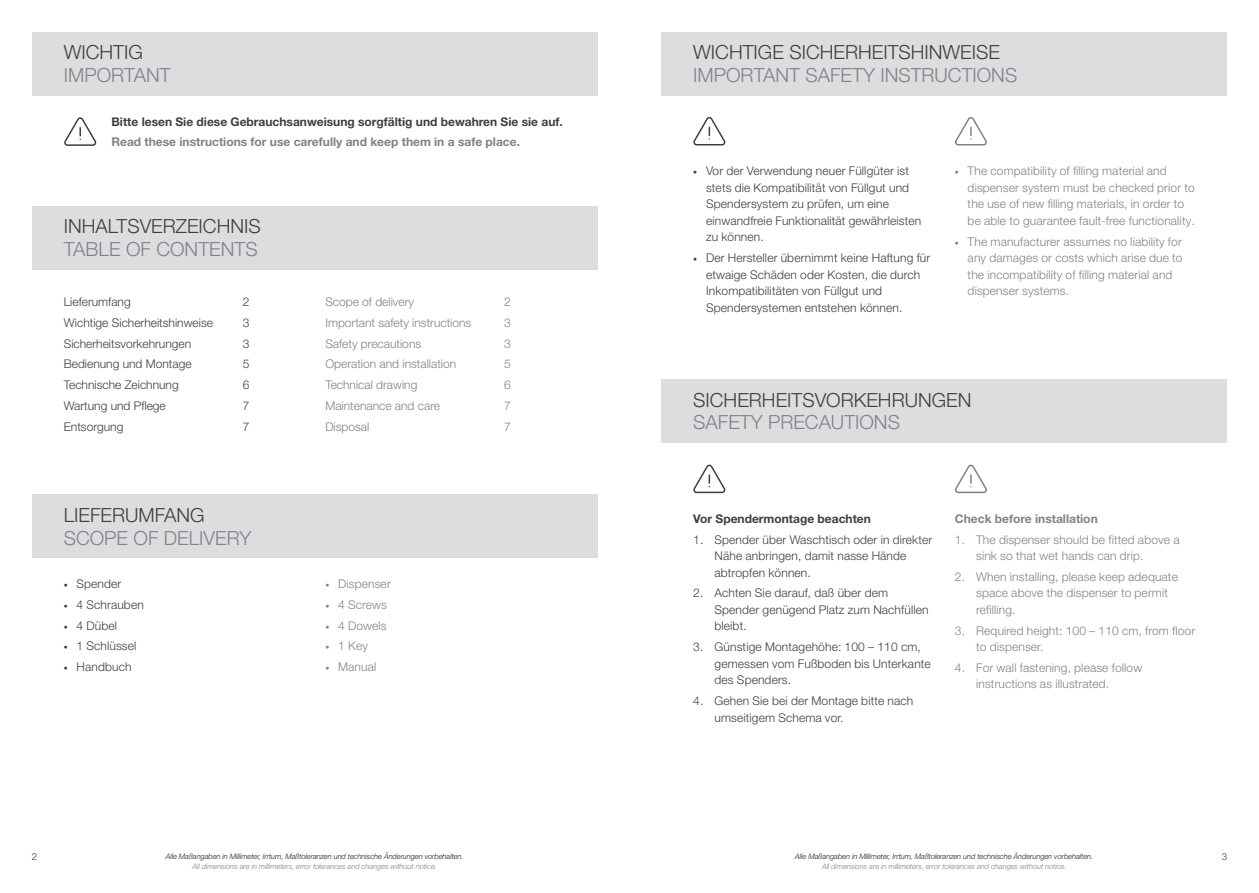
<style>
.page{position:relative;width:1259px;height:893px;background:#fff}
.page>*{position:absolute;margin:0;border:0;box-sizing:border-box;transform-origin:0 0}
.t1{font:300 19.5px "Helvetica Neue LT Pro";color:#3e3e3f}
.t2{font:300 19.5px "Helvetica Neue LT Pro";color:#808285}
.t3{font:300 12px/16.5px "Helvetica Neue LT Pro";letter-spacing:.01em;color:#3e3e3f}
.t4{font:300 12px/16.5px "Helvetica Neue LT Pro";letter-spacing:.01em;color:#808285}
.t5{font:700 12px "Helvetica Neue LT Pro";color:#3e3e3f}
.t6{font:700 12px "Helvetica Neue LT Pro";color:#808285}
.t7{font:300 9.75px "Helvetica Neue LT Pro";color:#3e3e3f}
.t8{font:italic 300 7.5px "Helvetica Neue LT Pro";letter-spacing:-.01em;color:#231f20}
.t9{font:italic 300 7.5px "Helvetica Neue LT Pro";letter-spacing:-.01em;color:#808285}
.s1{font-weight:900}
</style>
<div class="page">
<div style="left:32px;top:32px;width:565px;height:64px;background:#dcdddf"></div>
<div style="left:32px;top:206px;width:565px;height:64px;background:#dcdddf"></div>
<svg style="left:64px;top:117px;width:32px;height:29px"></svg>
<div style="left:32px;top:494px;width:565px;height:64px;background:#dcdddf"></div>
<div style="left:661px;top:32px;width:566px;height:64px;background:#dcdddf"></div>
<svg style="left:693px;top:117px;width:32px;height:29px"></svg>
<svg style="left:955px;top:117px;width:32px;height:29px"></svg>
<svg style="left:693px;top:464px;width:32px;height:30px"></svg>
<svg style="left:955px;top:464px;width:32px;height:30px"></svg>
<div style="left:661px;top:379px;width:566px;height:64px;background:#dcdddf"></div>
<h1 class="t1" style="left:64px;top:41px;width:81px">WICHTIG</h1>
<h1 class="t2" style="left:64px;top:63px;width:108px">IMPORTANT</h1>
<p class="t5" style="left:111px;top:114px;width:453px">Bitte lesen Sie diese Gebrauchsanweisung sorgfältig und bewahren Sie sie auf.</p>
<p class="t6" style="left:111px;top:134px;width:410px">Read these instructions for use carefully and keep them in a safe place.</p>
<h1 class="t1" style="left:64px;top:215px;width:198px">INHALTSVERZEICHNIS</h1>
<h1 class="t2" style="left:64px;top:237px;width:195px">TABLE OF CONTENTS</h1>
<p class="t3" style="left:64px;top:293px;width:68px">Lieferumfang</p>
<p class="t3" style="left:243px;top:293px;width:8px">2</p>
<p class="t3" style="left:64px;top:314px;width:151px">Wichtige Sicherheitshinweise</p>
<p class="t3" style="left:243px;top:314px;width:8px">3</p>
<p class="t3" style="left:64px;top:335px;width:129px">Sicherheitsvorkehrungen</p>
<p class="t3" style="left:243px;top:335px;width:8px">3</p>
<p class="t3" style="left:64px;top:356px;width:129px">Bedienung und Montage</p>
<p class="t3" style="left:243px;top:356px;width:8px">5</p>
<p class="t3" style="left:64px;top:376px;width:116px">Technische Zeichnung</p>
<p class="t3" style="left:243px;top:376px;width:8px">6</p>
<p class="t3" style="left:64px;top:397px;width:104px">Wartung und Pflege</p>
<p class="t3" style="left:243px;top:397px;width:8px">7</p>
<p class="t3" style="left:64px;top:418px;width:61px">Entsorgung</p>
<p class="t3" style="left:243px;top:418px;width:8px">7</p>
<p class="t4" style="left:325px;top:293px;width:90px">Scope of delivery</p>
<p class="t4" style="left:504px;top:293px;width:8px">2</p>
<p class="t4" style="left:325px;top:314px;width:147px">Important safety instructions</p>
<p class="t4" style="left:504px;top:314px;width:8px">3</p>
<p class="t4" style="left:325px;top:335px;width:97px">Safety precautions</p>
<p class="t4" style="left:504px;top:335px;width:8px">3</p>
<p class="t4" style="left:325px;top:356px;width:132px">Operation and installation</p>
<p class="t4" style="left:504px;top:356px;width:8px">5</p>
<p class="t4" style="left:325px;top:376px;width:94px">Technical drawing</p>
<p class="t4" style="left:504px;top:376px;width:8px">6</p>
<p class="t4" style="left:325px;top:397px;width:116px">Maintenance and care</p>
<p class="t4" style="left:504px;top:397px;width:8px">7</p>
<p class="t4" style="left:325px;top:418px;width:45px">Disposal</p>
<p class="t4" style="left:504px;top:418px;width:8px">7</p>
<h1 class="t1" style="left:64px;top:503px;width:142px">LIEFERUMFANG</h1>
<h1 class="t2" style="left:64px;top:526px;width:189px">SCOPE OF DELIVERY</h1>
<p class="t3" style="left:64px;top:573px;width:81px;line-height:20.7px"><span class="s1">∙</span> Spender<br><span class="s1">∙</span> 4 Schrauben <span class="s1">∙</span> 4 Dübel<br><span class="s1">∙</span> 1 Schlüssel<br><span class="s1">∙</span> Handbuch</p>
<p class="t4" style="left:325px;top:573px;width:67px;line-height:20.7px"><span class="s1">∙</span> Dispenser <span class="s1">∙</span> 4 Screws <span class="s1">∙</span> 4 Dowels <span class="s1">∙</span> 1 Key<br><span class="s1">∙</span> Manual</p>
<h1 class="t1" style="left:693px;top:41px;width:308px">WICHTIGE SICHERHEITSHINWEISE</h1>
<h1 class="t2" style="left:693px;top:63px;width:325px">IMPORTANT SAFETY INSTRUCTIONS</h1>
<p class="t3" style="left:706px;top:163px;width:217px;text-indent:-13px"><span class="s1">∙</span> Vor der Verwendung neuer Füllgüter ist stets die Kompatibilität von Füllgut und Spendersystem zu prüfen, um eine einwandfreie Funktionalität gewährleisten zu können.</p>
<p class="t3" style="left:706px;top:249px;width:226px;text-indent:-13px"><span class="s1">∙</span> Der Hersteller übernimmt keine Haftung für etwaige Schäden oder Kosten, die durch Inkompatibilitäten von Füllgut und Spendersystemen entstehen können.</p>
<p class="t4" style="left:967px;top:163px;width:229px;text-indent:-13px"><span class="s1">∙</span> The compatibility of filling material and dispenser system must be checked prior to the use of new filling materials, in order to be able to guarantee fault-free functionality.</p>
<p class="t4" style="left:967px;top:233px;width:216px;text-indent:-13px"><span class="s1">∙</span> The manufacturer assumes no liability for any damages or costs which arise due to the incompatibility of filling material and dispenser systems.</p>
<h1 class="t1" style="left:693px;top:388px;width:280px">SICHERHEITSVORKEHRUNGEN</h1>
<h1 class="t2" style="left:693px;top:410px;width:208px">SAFETY PRECAUTIONS</h1>
<p class="t5" style="left:693px;top:511px;width:179px">Vor Spendermontage beachten</p>
<p class="t3" style="left:714px;top:531px;width:219px;text-indent:-21px">1. Spender über Waschtisch oder in direkter<br>Nähe anbringen, damit nasse Hände abtropfen können.</p>
<p class="t3" style="left:714px;top:585px;width:215px;text-indent:-21px">2. Achten Sie darauf, daß über dem<br>Spender genügend Platz zum Nachfüllen bleibt.</p>
<p class="t3" style="left:714px;top:638px;width:218px;text-indent:-21px">3. Günstige Montagehöhe: 100 – 110 cm, gemessen vom Fußboden bis Unterkante des Spenders.</p>
<p class="t3" style="left:714px;top:692px;width:200px;text-indent:-21px">4. Gehen Sie bei der Montage bitte nach umseitigem Schema vor.</p>
<p class="t6" style="left:955px;top:511px;width:144px">Check before installation</p>
<p class="t4" style="left:976px;top:531px;width:205px;text-indent:-21px">1. The dispenser should be fitted above a sink so that wet hands can drip.</p>
<p class="t4" style="left:976px;top:568px;width:203px;text-indent:-21px">2. When installing, please keep adequate space above the dispenser to permit refilling.</p>
<p class="t4" style="left:976px;top:622px;width:220px;text-indent:-21px">3. Required height: 100 – 110 cm, from floor to dispenser.</p>
<p class="t4" style="left:976px;top:659px;width:168px;text-indent:-21px">4. For wall fastening, please follow instructions as illustrated.</p>
<p class="t8" style="left:166px;top:851px;width:299px">Alle Maßangaben in Millimeter, Irrtum, Maßtoleranzen und technische Änderungen vorbehalten.</p>
<p class="t9" style="left:192px;top:862px;width:246px">All dimensions are in millimeters, error tolerances and changes without notice.</p>
<p class="t8" style="left:795px;top:851px;width:299px">Alle Maßangaben in Millimeter, Irrtum, Maßtoleranzen und technische Änderungen vorbehalten.</p>
<p class="t9" style="left:822px;top:862px;width:246px">All dimensions are in millimeters, error tolerances and changes without notice.</p>
<p class="t7" style="left:32px;top:851px;width:7px">2</p>
<p class="t7" style="left:1221px;top:851px;width:7px">3</p>
</div>
